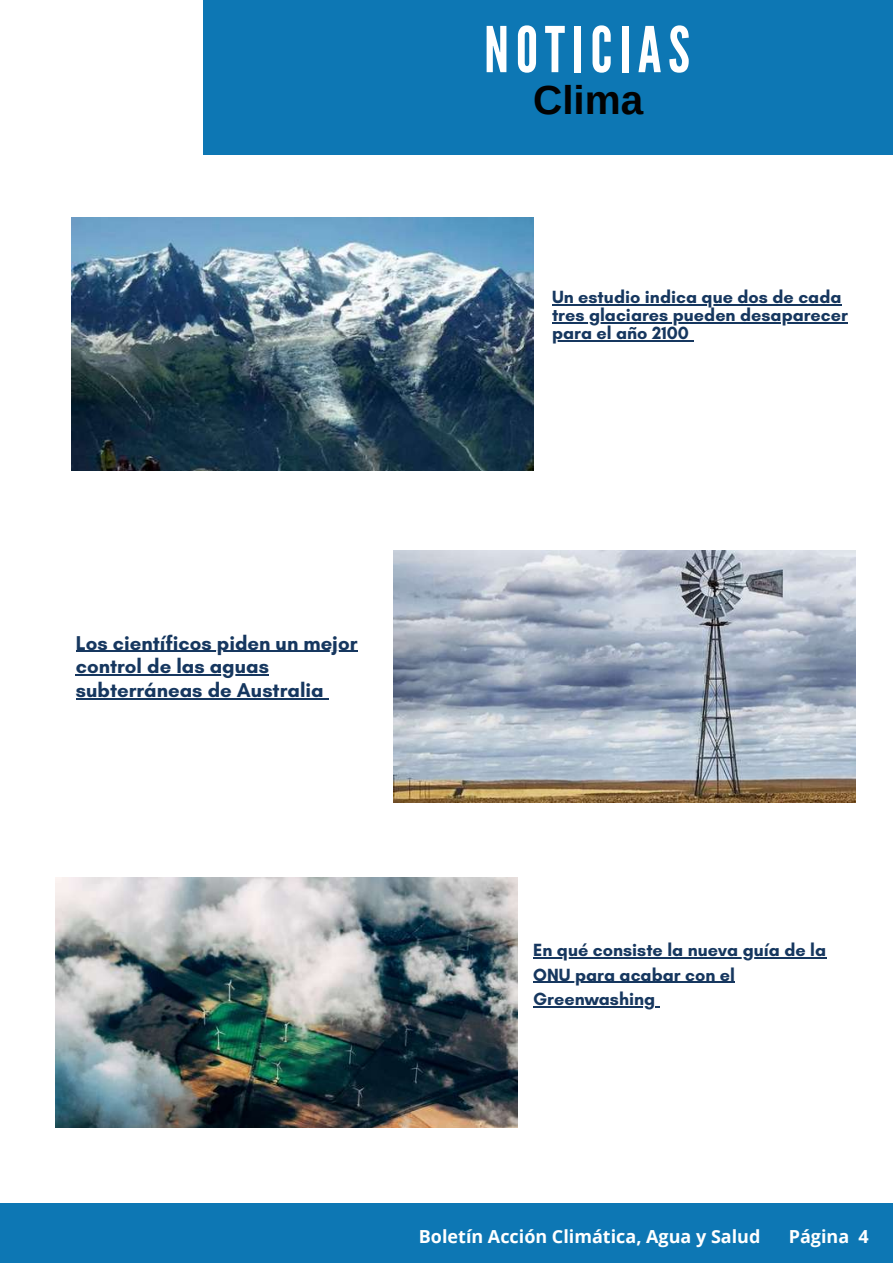
<style>
.page{position:relative;width:893px;height:1264px;background:#fff}
.page>*{position:absolute;margin:0;border:0;box-sizing:border-box;transform-origin:0 0}
.t1{font:63px "League Gothic";letter-spacing:.11em;color:#fff}
.t2{font:700 40.5px "Arimo";color:#020202}
.t3{font:700 20.4px/23.5px "Glacial Indifference";color:#16375f}
.t4{font:700 18px/18px "Glacial Indifference";color:#16375f}
.t5{font:700 18px "Open Sans";color:#fff}
</style>
<div class="page">
<div style="left:203px;top:0;width:689px;height:154px;background:#0d77b4"></div>
<div style="left:0;top:1202px;width:892px;height:60px;background:#0d77b4"></div>
<img style="left:71px;top:217px;width:462px;height:253px">
<img style="left:393px;top:551px;width:462px;height:251px">
<img style="left:55px;top:878px;width:462px;height:249px">
<hr style="left:552px;top:304px;width:289px;height:1px;background:#16375f">
<hr style="left:552px;top:322px;width:295px;height:1px;background:#16375f">
<hr style="left:552px;top:340px;width:137px;height:1px;background:#16375f">
<hr style="left:76px;top:650px;width:281px;height:2px;background:#16375f">
<hr style="left:76px;top:674px;width:193px;height:1px;background:#16375f">
<hr style="left:76px;top:698px;width:248px;height:1px;background:#16375f">
<hr style="left:533px;top:957px;width:293px;height:1px;background:#16375f">
<hr style="left:533px;top:981px;width:202px;height:1px;background:#16375f">
<hr style="left:533px;top:1006px;width:122px;height:1px;background:#16375f">
<h1 class="t1" style="left:484px;top:13px;width:207px">NOTICIAS</h1>
<h2 class="t2" style="left:533px;top:78px;width:112px">Clima</h2>
<p class="t4" style="left:552px;top:287px;width:297px">Un estudio indica que dos de cada tres glaciares pueden desaparecer para el año 2100</p>
<p class="t3" style="left:76px;top:630px;width:283px">Los científicos piden un mejor control de las aguas subterráneas de Australia</p>
<p class="t4" style="left:533px;top:937px;width:294px;line-height:24.8px">En qué consiste la nueva guía de la<br>ONU para acabar con el<br>Greenwashing</p>
<p class="t5" style="left:419px;top:1223px;width:343px">Boletín Acción Climática, Agua y Salud</p>
<p class="t5" style="left:788px;top:1223px;width:82px">Página 4</p>
</div>
